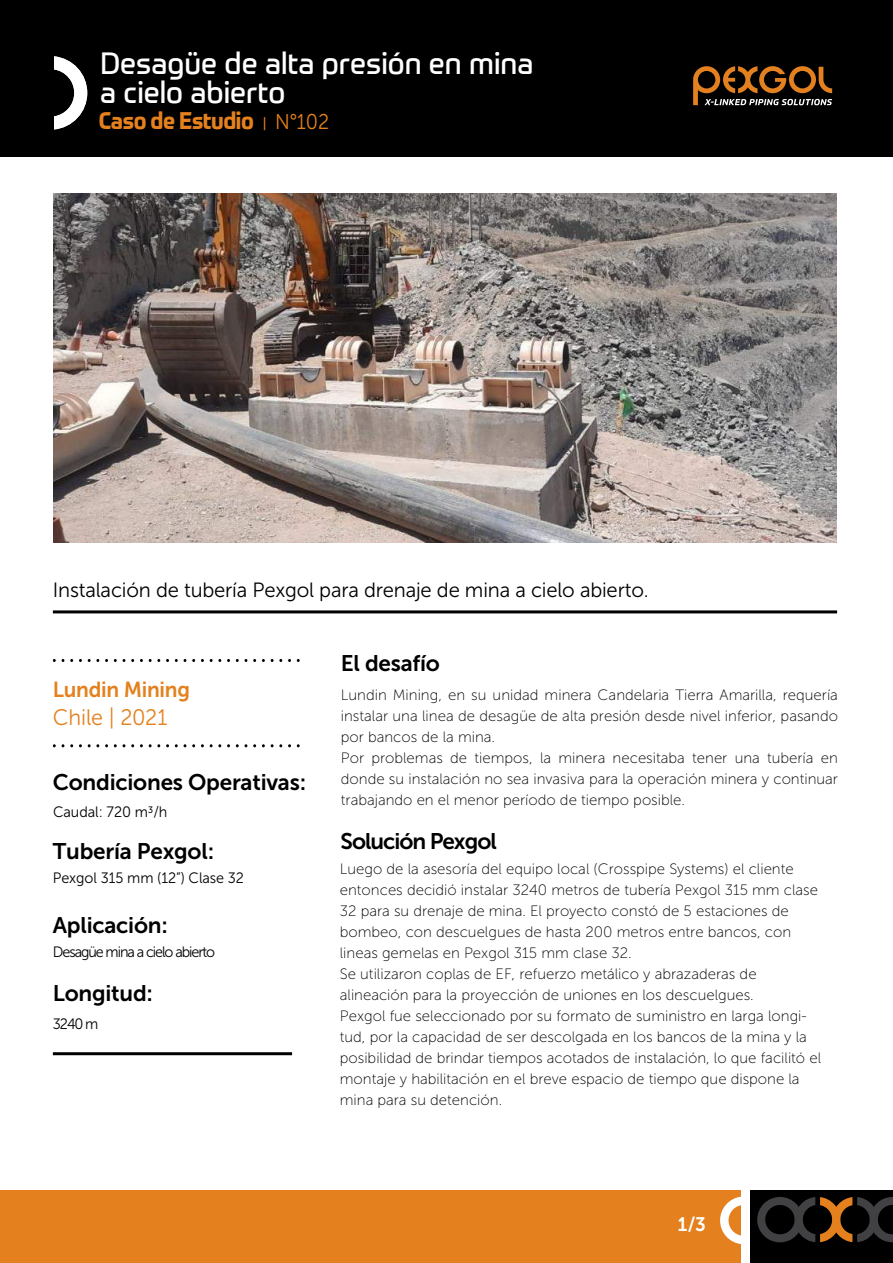
<style>
.page{position:relative;width:893px;height:1263px;background:#fff}
.page>*{position:absolute;margin:0;border:0;box-sizing:border-box;transform-origin:0 0}
.t1{font:30px/28.5px "Prometo";color:#fff}
.t2{font:700 23.4px "Prometo";letter-spacing:-.02em;color:#e4811e;scale:.92 1}
.t3{font:22.5px "Museo Sans 700";letter-spacing:-.01em;color:#000}
.t4{font:22.5px "Museo Sans 700";letter-spacing:-.045em;color:#000}
.t5{font:22.35px "Museo Sans 300";letter-spacing:-.005em;color:#e4811e;scale:.96 1}
.t6{font:21.75px "Museo Sans 700";letter-spacing:-.015em;color:#e4811e;scale:.96 1}
.t7{font:20.55px "Museo Sans 300";letter-spacing:-.01em;color:#000}
.t8{font:19.5px "Museo Sans 700";color:#fff;scale:.96 1}
.t9{font:15px/21px "Museo Sans 100";color:#000}
.t10{font:15px "Museo Sans 300";letter-spacing:-.005em;color:#000;scale:.96 1}
.t11{font:15px "Museo Sans 300";letter-spacing:-.075em;color:#000;scale:.96 1}
.s1{font-family:"Museo Sans 300";font-weight:400;font-size:13.8px}
.s2{font-family:"Museo Sans 300";font-weight:400;font-size:21.3px}
</style>
<div class="page">
<div style="left:0;top:1190px;width:740px;height:73px;background:#e4811e"></div>
<svg style="left:720px;top:1196px;width:21px;height:48px"></svg>
<div style="left:750px;top:1190px;width:143px;height:73px;background:#000"></div>
<svg style="left:757px;top:1197px;width:136px;height:45px"></svg>
<div style="left:0;top:0;width:893px;height:156px;background:#000"></div>
<svg style="left:54px;top:56px;width:33px;height:73px"></svg>
<svg style="left:693px;top:66px;width:139px;height:39px"></svg>
<hr style="left:53px;top:610px;width:784px;height:3px;background:#000">
<hr style="left:53px;top:1052px;width:239px;height:3px;background:#000">
<svg style="left:88px;top:659px;width:11px;height:3px"></svg>
<svg style="left:149px;top:659px;width:11px;height:3px"></svg>
<svg style="left:210px;top:659px;width:11px;height:3px"></svg>
<svg style="left:271px;top:659px;width:11px;height:3px"></svg>
<svg style="left:88px;top:744px;width:11px;height:3px"></svg>
<svg style="left:149px;top:744px;width:11px;height:3px"></svg>
<svg style="left:210px;top:744px;width:11px;height:3px"></svg>
<svg style="left:271px;top:744px;width:11px;height:3px"></svg>
<img style="left:54px;top:194px;width:782px;height:349px">
<h1 class="t1" style="left:100px;top:49px;width:435px">Desagüe de alta presión en mina a cielo abierto</h1>
<h2 class="t2" style="left:99px;top:106px;width:252px">Caso de Estudio <span class="s1">|</span> <span class="s2">N°102</span></h2>
<h3 class="t7" style="left:53px;top:579px;width:597px">Instalación de tubería Pexgol para drenaje de mina a cielo abierto.</h3>
<h3 class="t6" style="left:53px;top:677px;width:144px">Lundin Mining</h3>
<h3 class="t5" style="left:53px;top:705px;width:121px">Chile | 2021</h3>
<h3 class="t3" style="left:53px;top:770px;width:255px">Condiciones Operativas:</h3>
<p class="t10" style="left:53px;top:803px;width:121px">Caudal: 720 m3/h</p>
<h3 class="t3" style="left:53px;top:839px;width:163px">Tubería Pexgol:</h3>
<p class="t10" style="left:53px;top:869px;width:201px">Pexgol 315 mm (12”) Clase 32</p>
<h3 class="t3" style="left:53px;top:913px;width:117px">Aplicación:</h3>
<p class="t11" style="left:53px;top:943px;width:171px">Desagüe mina a cielo abierto</p>
<h3 class="t3" style="left:53px;top:981px;width:102px">Longitud:</h3>
<p class="t11" style="left:53px;top:1016px;width:49px">3240 m</p>
<h3 class="t3" style="left:341px;top:650px;width:101px">El desafío</h3>
<p class="t9" style="left:341px;top:684px;width:499px">Lundin Mining, en su unidad minera Candelaria Tierra Amarilla, requería instalar una linea de desagüe de alta presión desde nivel inferior, pasando por bancos de la mina.<br>Por problemas de tiempos, la minera necesitaba tener una tubería en donde su instalación no sea invasiva para la operación minera y continuar trabajando en el menor período de tiempo posible.</p>
<h3 class="t4" style="left:341px;top:828px;width:158px">Solución Pexgol</h3>
<p class="t9" style="left:340px;top:858px;width:483px">Luego de la asesoría del equipo local (Crosspipe Systems) el cliente entonces decidió instalar 3240 metros de tubería Pexgol 315 mm clase 32 para su drenaje de mina. El proyecto constó de 5 estaciones de bombeo, con descuelgues de hasta 200 metros entre bancos, con lineas gemelas en Pexgol 315 mm clase 32.<br>Se utilizaron coplas de EF, refuerzo metálico y abrazaderas de alineación para la proyección de uniones en los descuelgues.<br>Pexgol fue seleccionado por su formato de suministro en larga longi&shy;tud, por la capacidad de ser descolgada en los bancos de la mina y la posibilidad de brindar tiempos acotados de instalación, lo que facilitó el montaje y habilitación en el breve espacio de tiempo que dispone la mina para su detención.</p>
<h3 class="t8" style="left:678px;top:1213px;width:30px">1/3</h3>
</div>
